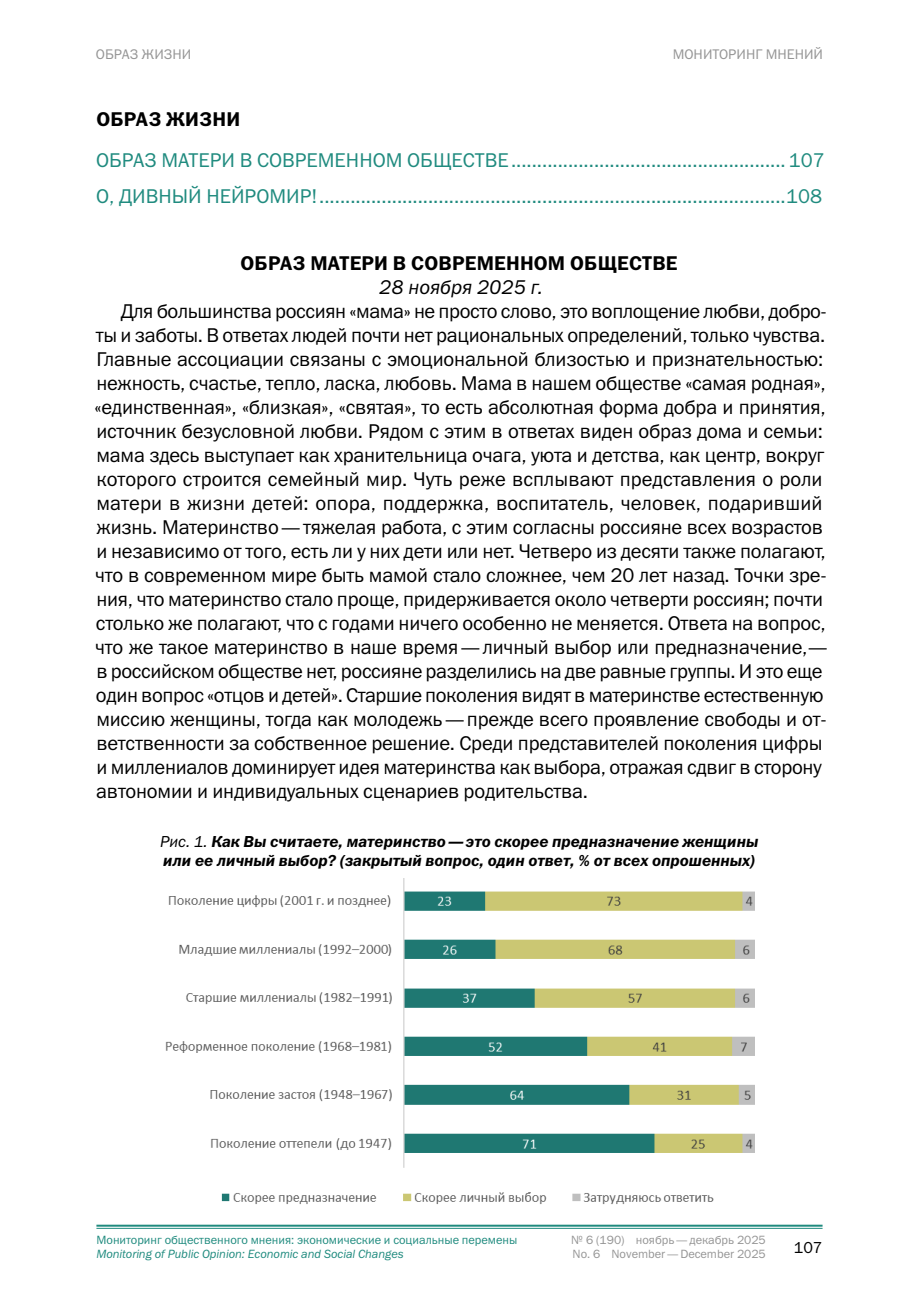
<style>
.page{position:relative;width:919px;height:1299px;background:#fff}
.page>*{position:absolute;margin:0;border:0;box-sizing:border-box;transform-origin:0 0}
.GENERAL_TEXT{font:20px/24px "Franklin Gothic ITC";letter-spacing:-.01em;color:#000}
.Digest_-_Article_tit{font:20px "Franklin Gothic ITC";color:#208b7f}
.Digest_-_Article_tit-2{font:600 20px "Franklin Gothic ITC";letter-spacing:.01em;color:#000}
.Digest_-_Article_dat{font:italic 20px "Franklin Gothic ITC";color:#000}
.Digest_-_Razdel{font:600 20px "Franklin Gothic ITC";letter-spacing:.01em;color:#000}
.Picture_number_and_t{font:italic 600 16px/19.2px "Franklin Gothic ITC";color:#000}
.t1{font:16px "Franklin Gothic ITC";color:#000}
.t2{font:14px "Franklin Gothic ITC";color:#959595}
.t3{font:12px "Franklin Gothic ITC";color:#208b7f}
.t4{font:12px "Franklin Gothic ITC";color:#959595}
.t5{font:italic 12px "Franklin Gothic ITC";color:#208b7f}
.s1{font-weight:400}
</style>
<div class="page">
<hr style="left:96px;top:1224px;width:726px;height:2px;background:#208b7f">
<hr style="left:96px;top:1227px;width:726px;height:1px;background:#208b7f">
<img style="left:165px;top:878px;width:589px;height:326px">
<p class="t2" style="left:96px;top:46px;width:97px">ОБРАЗ ЖИЗНИ</p>
<p class="t2" style="left:672px;top:46px;width:152px">МОНИТОРИНГ МНЕНИЙ</p>
<p class="Digest_-_Razdel" style="left:96px;top:107px;width:145px">ОБРАЗ ЖИЗНИ</p>
<p class="Digest_-_Article_tit" style="left:96px;top:148px;width:730px">ОБРАЗ МАТЕРИ В СОВРЕМЕННОМ ОБЩЕСТВЕ.....................................................107</p>
<p class="Digest_-_Article_tit" style="left:96px;top:183px;width:727px">О, ДИВНЫЙ НЕЙРОМИР!..........................................................................................108</p>
<p class="Digest_-_Article_tit-2" style="left:240px;top:251px;width:438px">ОБРАЗ МАТЕРИ В СОВРЕМЕННОМ ОБЩЕСТВЕ</p>
<p class="Digest_-_Article_dat" style="left:379px;top:276px;width:165px">28 ноября 2025 г.</p>
<p class="GENERAL_TEXT" style="left:95px;top:299px;width:734px;text-indent:26px">Для большинства россиян «мама» не просто слово, это воплощение любви, добро‑ ты и заботы. В ответах людей почти нет рациональных определений, только чувства.<br>Главные ассоциации связаны с эмоциональной близостью и признательностью: нежность, счастье, тепло, ласка, любовь. Мама в нашем обществе «самая родная», «единственная», «близкая», «святая», то есть абсолютная форма добра и принятия, источник безусловной любви. Рядом с этим в ответах виден образ дома и семьи: мама здесь выступает как хранительница очага, уюта и детства, как центр, вокруг которого строится семейный мир. Чуть реже всплывают представления о роли матери в жизни детей: опора, поддержка, воспитатель, человек, подаривший жизнь. Материнство— тяжелая работа, с этим согласны россияне всех возрастов и независимо от того, есть ли у них дети или нет. Четверо из десяти также полагают, что в современном мире быть мамой стало сложнее, чем 20 лет назад. Точки зре‑ ния, что материнство стало проще, придерживается около четверти россиян; почти столько же полагают, что с годами ничего особенно не меняется. Ответа на вопрос, что же такое материнство в наше время— личный выбор или предназначение,— в российском обществе нет, россияне разделились на две равные группы. И это еще один вопрос «отцов и детей». Старшие поколения видят в материнстве естественную миссию женщины, тогда как молодежь— прежде всего проявление свободы и от‑ ветственности за собственное решение. Среди представителей поколения цифры и миллениалов доминирует идея материнства как выбора, отражая сдвиг в сторону автономии и индивидуальных сценариев родительства.</p>
<p class="Picture_number_and_t" style="left:160px;top:832px;width:599px"><span class="s1">Рис. 1.</span> Как Вы считаете, материнство— это скорее предназначение женщины или ее личный выбор? (закрытый вопрос, один ответ, % от всех опрошенных)</p>
<p class="t3" style="left:96px;top:1232px;width:422px">Мониторинг общественного мнения: экономические и социальные перемены</p>
<p class="t4" style="left:571px;top:1232px;width:196px">№ 6 (190) ноябрь—декабрь 2025</p>
<p class="t5" style="left:96px;top:1247px;width:309px">Monitoring of Public Opinion: Economic and Social Changes</p>
<p class="t4" style="left:572px;top:1246px;width:195px">No. 6 November—December 2025</p>
<p class="t1" style="left:793px;top:1237px;width:30px">107</p>
</div>
